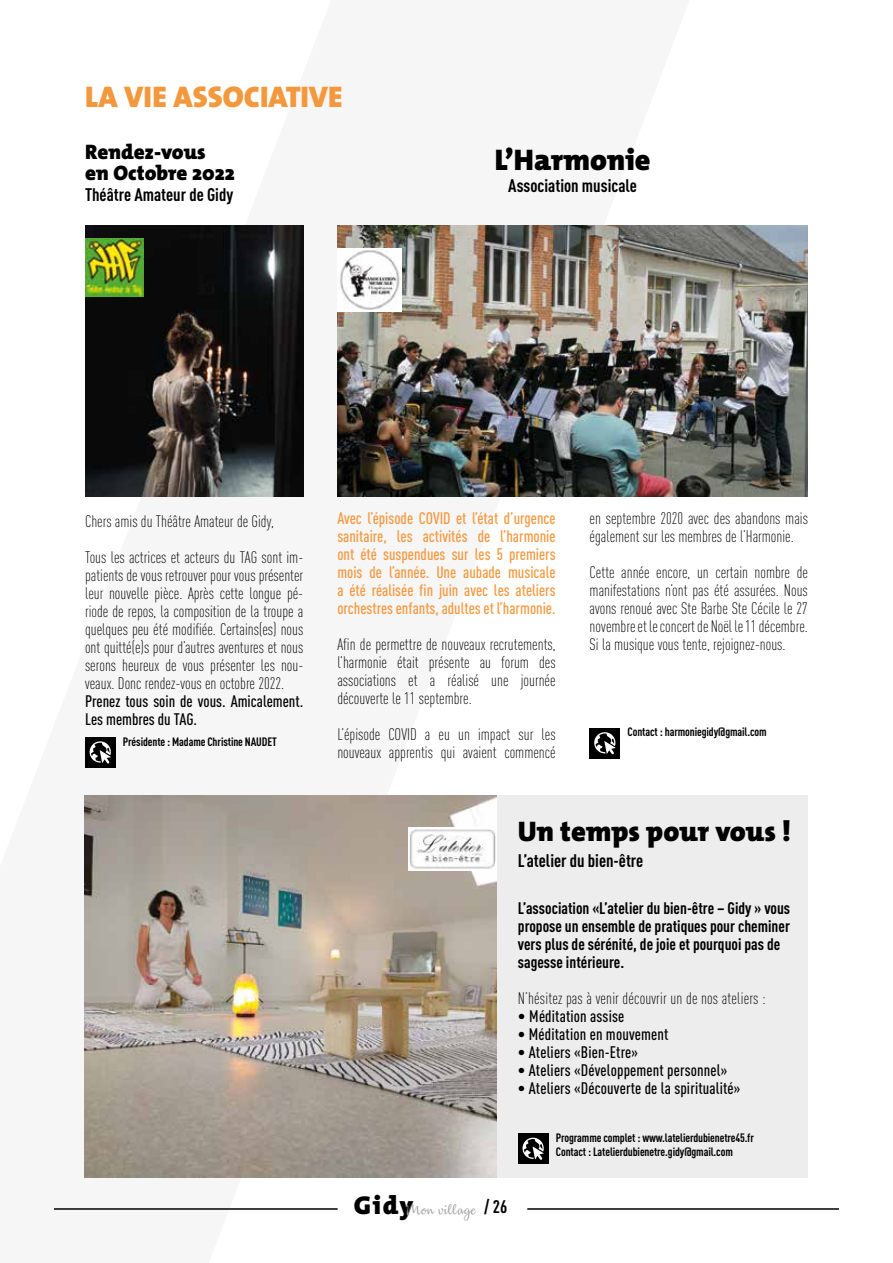
<style>
.page{position:relative;width:893px;height:1263px;background:#fff}
.page>*{position:absolute;margin:0;border:0;box-sizing:border-box;transform-origin:0 0}
.t1{font:900 30px "The Mix";color:#f4983d}
.t2{font:900 30px "The Mix";color:#000}
.t3{font:900 28.5px "The Mix";color:#000}
.t4{font:900 21px/21px "The Mix";color:#000}
.t5{font:700 condensed 18px "DIN Pro";color:#000}
.t6{font:300 condensed 16.5px/18px "DIN Pro";color:#000;text-align:justify}
.t7{font:500 condensed 16.5px/18px "DIN Pro";color:#f4983d;text-align:justify}
.t8{font:500 condensed 16.5px/18px "DIN Pro";letter-spacing:.01em;color:#000}
.t9{font:700 condensed 16.5px/18px "DIN Pro";color:#000}
.t10{font:13.8px "Dulcelin";letter-spacing:.05em;color:#9d9d9c}
.t11{font:700 condensed 12px/14.4px "DIN Pro";letter-spacing:-.01em;color:#000}
.s1{font-weight:300}
.s2{font-family:"The Mix";font-weight:900;font-size:25.95px;color:#000}
.s3{font-family:"DIN Pro";font-weight:700;font-stretch:condensed;font-size:18px;color:#000}
</style>
<div class="page">
<hr style="left:527px;top:1208px;width:312px;height:2px;background:#000">
<img style="left:337px;top:225px;width:471px;height:271px">
<div style="left:590px;top:728px;width:30px;height:30px;background:#000"></div>
<svg style="left:594px;top:732px;width:22px;height:22px"></svg>
<img style="left:337px;top:249px;width:65px;height:63px">
<div style="left:85px;top:795px;width:723px;height:383px;background:#ededed"></div>
<div style="left:518px;top:1133px;width:31px;height:31px;background:#000"></div>
<svg style="left:522px;top:1138px;width:22px;height:22px"></svg>
<img style="left:84px;top:795px;width:413px;height:383px">
<img style="left:409px;top:827px;width:88px;height:43px">
<div style="left:85px;top:737px;width:31px;height:31px;background:#000"></div>
<svg style="left:90px;top:741px;width:21px;height:23px"></svg>
<img style="left:85px;top:225px;width:218px;height:271px">
<img style="left:85px;top:238px;width:59px;height:58px">
<hr style="left:54px;top:1208px;width:284px;height:2px;background:#000">
<h1 class="t1" style="left:85px;top:71px;width:259px">LA VIE ASSOCIATIVE</h1>
<p class="t4" style="left:85px;top:141px;width:152px">Rendez-vous<br>en Octobre 2022</p>
<p class="t5" style="left:85px;top:181px;width:150px">Théâtre Amateur de Gidy</p>
<h1 class="t2" style="left:495px;top:135px;width:157px">L’Harmonie</h1>
<p class="t5" style="left:508px;top:172px;width:130px">Association musicale</p>
<p class="t6" style="left:85px;top:502px;width:220px;line-height:36px">Chers amis du Théâtre Amateur de Gidy,<br>Tous les actrices et acteurs du TAG sont im-</p>
<p class="t6" style="left:85px;top:565px;width:220px">patients de vous retrouver pour vous présenter leur nouvelle pièce. Après cette longue pé&shy;riode de repos, la composition de la troupe a quelques peu été modifiée. Certains(es) nous ont quitté(e)s pour d’autres aventures et nous serons heureux de vous présenter les nou&shy;veaux. Donc rendez-vous en octobre 2022.</p>
<p class="t8" style="left:85px;top:691px;width:220px">Prenez tous soin de vous. Amicalement.<br>Les membres du TAG.</p>
<p class="t11" style="left:123px;top:733px;width:155px">Présidente : Madame Christine NAUDET</p>
<p class="t7" style="left:337px;top:508px;width:220px">Avec l’épisode COVID et l’état d’urgence sanitaire, les activités de l’harmonie ont été suspendues sur les 5 premiers mois de l’année. Une aubade musicale a été réalisée fin juin avec les ateliers orchestres enfants, adultes et l’harmonie.</p>
<p class="t6" style="left:337px;top:634px;width:220px">Afin de permettre de nouveaux recrutements, l’harmonie était présente au forum des associations et a réalisé une journée découverte le 11 septembre.</p>
<p class="t6" style="left:337px;top:724px;width:220px">L’épisode COVID a eu un impact sur les nouveaux apprentis qui avaient commencé</p>
<p class="t6" style="left:590px;top:508px;width:220px">en septembre 2020 avec des abandons mais également sur les membres de l’Harmonie.</p>
<p class="t6" style="left:590px;top:562px;width:220px">Cette année encore, un certain nombre de manifestations n’ont pas été assurées. Nous avons renoué avec Ste Barbe Ste Cécile le 27 novembre et le concert de Noël le 11 décembre.<br>Si la musique vous tente, rejoignez-nous.</p>
<p class="t11" style="left:627px;top:724px;width:141px">Contact : harmoniegidy@gmail.com</p>
<h2 class="t3" style="left:518px;top:807px;width:274px">Un temps pour vous !</h2>
<p class="t5" style="left:518px;top:846px;width:127px">L’atelier du bien-être</p>
<p class="t9" style="left:518px;top:897px;width:274px">L’association «L’atelier du bien-être – Gidy » vous propose un ensemble de pratiques pour cheminer vers plus de sérénité, de joie et pourquoi pas de sagesse intérieure.</p>
<p class="t6" style="left:518px;top:988px;width:249px">N’hésitez pas à venir découvrir un de nos ateliers :</p>
<p class="t8" style="left:518px;top:1006px;width:108px"><span class="s1">•</span> Méditation assise</p>
<p class="t8" style="left:518px;top:1024px;width:152px">• Méditation en mouvement</p>
<p class="t8" style="left:518px;top:1042px;width:122px">• Ateliers «Bien-Etre»</p>
<p class="t8" style="left:518px;top:1060px;width:211px">• Ateliers «Développement personnel»</p>
<p class="t8" style="left:518px;top:1078px;width:224px">• Ateliers «Découverte de la spiritualité»</p>
<p class="t10" style="left:354px;top:1201px;width:155px"><span class="s2">Gidy</span>Mon village <span class="s3">/ 26</span></p>
<p class="t11" style="left:556px;top:1129px;width:200px">Programme complet : www.latelierdubienetre45.fr<br>Contact : Latelierdubienetre.gidy@gmail.com</p>
</div>
